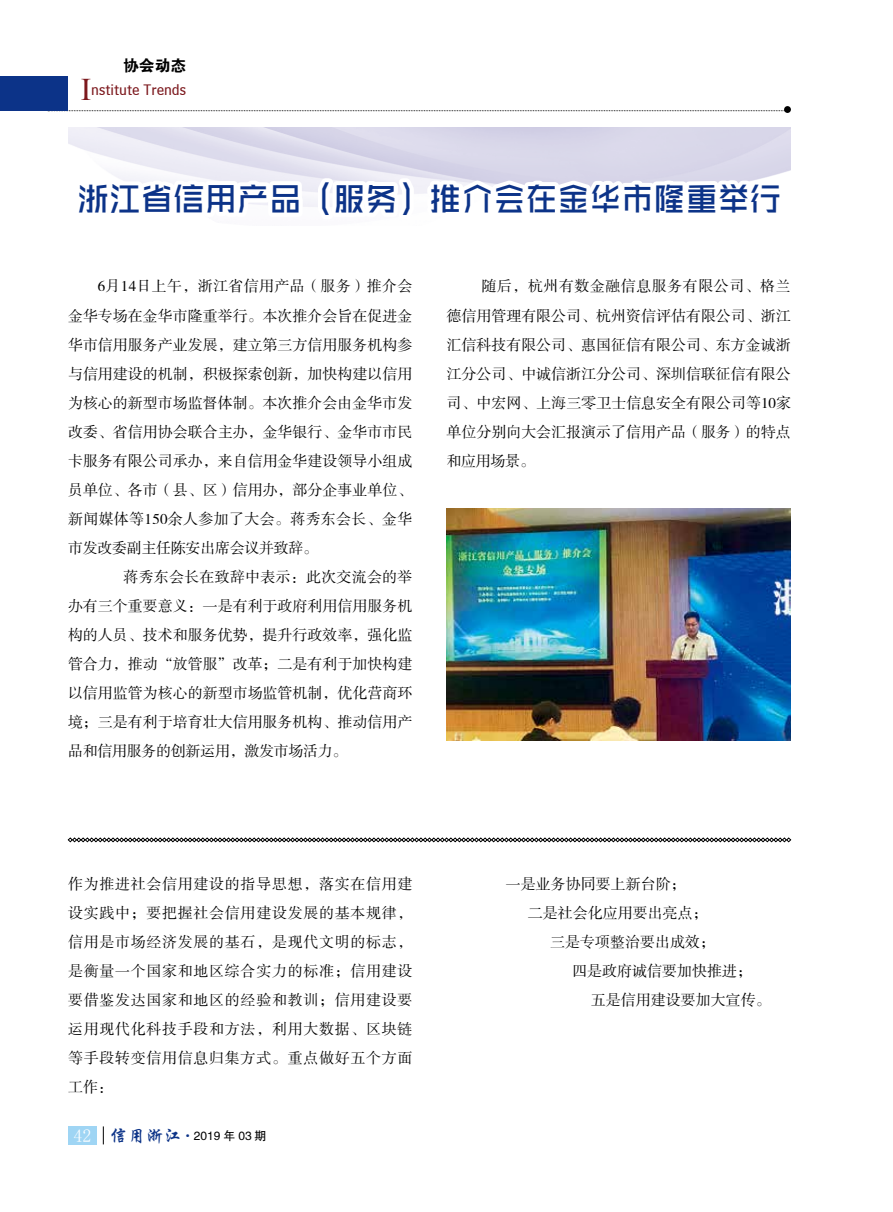
<style>
.page{position:relative;width:893px;height:1212px;background:#fff}
.page>*{position:absolute;margin:0;border:0;box-sizing:border-box;transform-origin:0 0}
.t1{font:34.5px "REEJI Big Young Bold GB2.0";letter-spacing:.02em;color:#0c3388;scale:.91 1}
.t2{font:15.75px "Bell Centennial BT Sub Caption";color:#7c181d}
.t3{font:15.75px "FZDHTK GBK1 0";color:#000}
.t4{font:15px/29px "FZSSK GBK1 0";color:#000;text-align:justify}
.t5{font:12px "FZHTK GBK1 0";color:#000}
.s1{font-family:"Times New Roman";font-size:31.5px}
.s2{font-family:"Sim Sun";font-size:18px;color:#fff}
.s3{font-family:"FZXKK GBK1 0";font-size:18px;color:#0c3388}
.s4{font-family:"Sim Sun";color:#0c3388}
</style>
<div class="page">
<div style="left:68px;top:1126px;width:29px;height:18px;background:#9fd5f4"></div>
<svg style="left:103px;top:1126px;width:1px;height:18px"></svg>
<svg style="left:68px;top:110px;width:716px;height:1px"></svg>
<div style="left:784px;top:106px;width:7px;height:7px;background:#000;border-radius:50%"></div>
<div style="left:0;top:76px;width:68px;height:35px;background:#0c3388"></div>
<svg style="left:102px;top:168px;width:205px;height:54px"></svg>
<svg style="left:314px;top:171px;width:474px;height:54px"></svg>
<img style="left:446px;top:509px;width:345px;height:231px">
<svg style="left:68px;top:837px;width:723px;height:5px"></svg>
<p class="t3" style="left:123px;top:57px;width:64px">协会动态</p>
<p class="t2" style="left:81px;top:80px;width:107px"><span class="s1">I</span>nstitute Trends</p>
<h1 class="t1" style="left:78px;top:180px;width:775px">浙江省信用产品（服务）推介会在金华市隆重举行</h1>
<p class="t4" style="left:68px;top:273px;width:346px;text-indent:30px">6月14日上午，浙江省信用产品（服务）推介会金华专场在金华市隆重举行。本次推介会旨在促进金华市信用服务产业发展，建立第三方信用服务机构参与信用建设的机制，积极探索创新，加快构建以信用为核心的新型市场监督体制。本次推介会由金华市发改委、省信用协会联合主办，金华银行、金华市市民卡服务有限公司承办，来自信用金华建设领导小组成员单位、各市（县、区）信用办，部分企事业单位、新闻媒体等150余人参加了大会。蒋秀东会长、金华市发改委副主任陈安出席会议并致辞。</p>
<p class="t4" style="left:68px;top:563px;width:346px;text-indent:55px">蒋秀东会长在致辞中表示：此次交流会的举办有三个重要意义：一是有利于政府利用信用服务机构的人员、技术和服务优势，提升行政效率，强化监管合力，推动“放管服”改革；二是有利于加快构建以信用监管为核心的新型市场监管机制，优化营商环境；三是有利于培育壮大信用服务机构、推动信用产品和信用服务的创新运用，激发市场活力。</p>
<p class="t4" style="left:446px;top:273px;width:346px;text-indent:35px">随后，杭州有数金融信息服务有限公司、格兰德信用管理有限公司、杭州资信评估有限公司、浙江汇信科技有限公司、惠国征信有限公司、东方金诚浙江分公司、中诚信浙江分公司、深圳信联征信有限公司、中宏网、上海三零卫士信息安全有限公司等10家单位分别向大会汇报演示了信用产品（服务）的特点和应用场景。</p>
<p class="t4" style="left:68px;top:870px;width:346px">作为推进社会信用建设的指导思想，落实在信用建设实践中；要把握社会信用建设发展的基本规律，信用是市场经济发展的基石，是现代文明的标志，是衡量一个国家和地区综合实力的标准；信用建设要借鉴发达国家和地区的经验和教训；信用建设要运用现代化科技手段和方法，利用大数据、区块链等手段转变信用信息归集方式。重点做好五个方面工作：</p>
<p class="t4" style="left:506px;top:870px;width:181px">一是业务协同要上新台阶；</p>
<p class="t4" style="left:528px;top:899px;width:181px">二是社会化应用要出亮点；</p>
<p class="t4" style="left:550px;top:928px;width:166px">三是专项整治要出成效；</p>
<p class="t4" style="left:572px;top:957px;width:181px">四是政府诚信要加快推进；</p>
<p class="t4" style="left:591px;top:986px;width:181px">五是信用建设要加大宣传。</p>
<p class="t5" style="left:73px;top:1129px;width:195px"><span class="s2">42</span> <span class="s3">信用浙江</span><span class="s4">·</span>2019 年 03 期</p>
</div>
